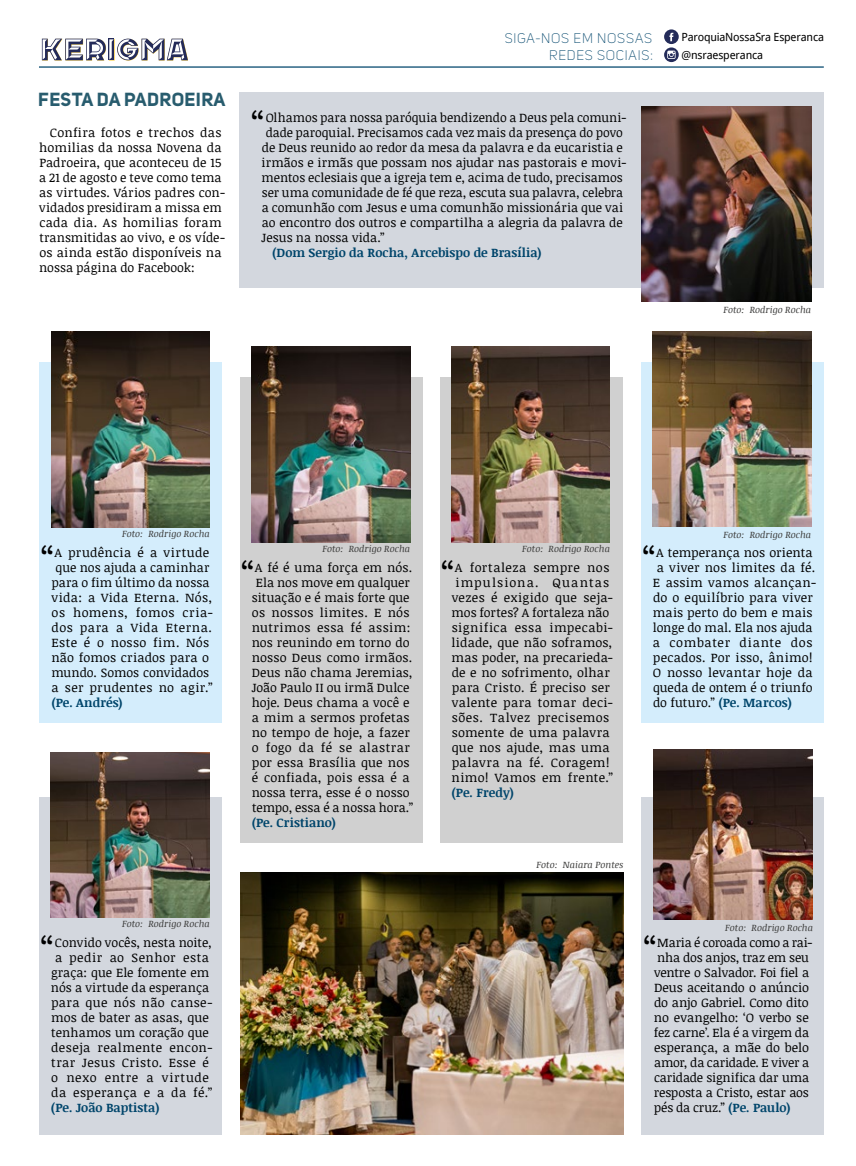
<style>
.page{position:relative;width:856px;height:1166px;background:#fff}
.page>*{position:absolute;margin:0;border:0;box-sizing:border-box;transform-origin:0 0}
.t1{font:35.25px "Noticia Text";color:#000}
.t2{font:700 18.75px "Uni Sans";letter-spacing:.02em;color:#285c6e}
.t3{font:300 13.75px/16.5px "Uni Sans";letter-spacing:.055em;color:#00456b;text-align:right}
.t4{font:12.5px/15px "Noticia Text";letter-spacing:.01em;color:#000;text-align:center}
.t5{font:12.5px/15px "Noticia Text";letter-spacing:-.01em;color:#000}
.t6{font:700 12.5px "Noticia Text";letter-spacing:.005em;color:#00456b}
.t7{font:12.5px "Noticia Text";letter-spacing:.05em;color:#000}
.t8{font:11.25px/17.4px "Droid Sans";letter-spacing:-.015em;color:#000}
.t9{font:italic 9.38px "Noticia Text";color:#3c3c3b}
.s1{font-weight:400;color:#000}
.s2{font-weight:700;color:#00456b}
</style>
<div class="page">
<svg style="left:42px;top:39px;width:146px;height:22px"></svg>
<hr style="left:39px;top:66px;width:785px;height:2px;background:#00456b">
<svg style="left:664px;top:29px;width:15px;height:33px"></svg>
<div style="left:39px;top:362px;width:182px;height:360px;background:#d4edfc"></div>
<div style="left:39px;top:797px;width:183px;height:337px;background:#d3d7de"></div>
<div style="left:642px;top:797px;width:182px;height:337px;background:#d3d7de"></div>
<div style="left:440px;top:377px;width:183px;height:465px;background:#d0d0d0"></div>
<div style="left:642px;top:362px;width:182px;height:360px;background:#d4edfc"></div>
<div style="left:240px;top:377px;width:183px;height:465px;background:#d0d0d0"></div>
<img style="left:240px;top:872px;width:383px;height:262px">
<img style="left:51px;top:332px;width:159px;height:195px">
<img style="left:251px;top:347px;width:159px;height:195px">
<img style="left:451px;top:347px;width:159px;height:195px">
<img style="left:652px;top:332px;width:159px;height:195px">
<img style="left:51px;top:752px;width:158px;height:165px">
<img style="left:653px;top:749px;width:159px;height:171px">
<div style="left:240px;top:92px;width:584px;height:196px;background:#d3d7de"></div>
<img style="left:641px;top:106px;width:170px;height:196px">
<h2 class="t2" style="left:38px;top:88px;width:189px">FESTA DA PADROEIRA</h2>
<p class="t4" style="left:39px;top:125px;width:187px;text-align:left;text-indent:11px">Confira fotos e trechos das homilias da nossa Novena da<br>Padroeira, que aconteceu de 15 a 21 de agosto e teve como tema as virtudes. Vários padres con&shy;vidados presidiram a missa em cada dia. As homilias foram transmitidas ao vivo, e os víde&shy;os ainda estão disponíveis na nossa página do Facebook:</p>
<p class="t3" style="left:505px;top:30px;width:150px">SIGA-NOS EM NOSSAS<br>REDES SOCIAIS:</p>
<p class="t8" style="left:681px;top:28px;width:144px">ParoquiaNossaSra Esperanca @nsraesperanca</p>
<h1 class="t1" style="left:251px;top:100px;width:16px">“</h1>
<p class="t4" style="left:266px;top:110px;width:362px">Olhamos para nossa paróquia bendizendo a Deus pela comuni-</p>
<p class="t4" style="left:266px;top:125px;width:359px">dade paroquial. Precisamos cada vez mais da presença do povo</p>
<p class="t4" style="left:262px;top:140px;width:362px">de Deus reunido ao redor da mesa da palavra e da eucaristia e</p>
<p class="t4" style="left:261px;top:155px;width:366px">irmãos e irmãs que possam nos ajudar nas pastorais e movi-</p>
<p class="t4" style="left:262px;top:170px;width:363px">mentos eclesiais que a igreja tem e, acima de tudo, precisamos</p>
<p class="t4" style="left:262px;top:185px;width:363px">ser uma comunidade de fé que reza, escuta sua palavra, celebra</p>
<p class="t4" style="left:262px;top:200px;width:363px">a comunhão com Jesus e uma comunhão missionária que vai</p>
<p class="t4" style="left:262px;top:215px;width:362px">ao encontro dos outros e compartilha a alegria da palavra de</p>
<p class="t4" style="left:261px;top:230px;width:125px">Jesus na nossa vida.”</p>
<p class="t6" style="left:272px;top:243px;width:271px">(Dom Sergio da Rocha, Arcebispo de Brasília)</p>
<p class="t9" style="left:723px;top:303px;width:89px">Foto: Rodrigo Rocha</p>
<p class="t9" style="left:122px;top:527px;width:89px">Foto: Rodrigo Rocha</p>
<h1 class="t1" style="left:41px;top:535px;width:16px">“</h1>
<p class="t4" style="left:51px;top:545px;width:163px">A prudência é a virtude que nos ajuda a caminhar para o fim último da nossa vida: a Vida Eterna. Nós, os homens, fomos cria&shy;dos para a Vida Eterna.<br>Este é o nosso fim. Nós não fomos criados para o mundo. Somos convidados a ser prudentes no agir.”</p>
<p class="t6" style="left:51px;top:693px;width:73px">(Pe. Andrés)</p>
<p class="t9" style="left:322px;top:542px;width:89px">Foto: Rodrigo Rocha</p>
<p class="t9" style="left:522px;top:542px;width:89px">Foto: Rodrigo Rocha</p>
<h1 class="t1" style="left:241px;top:550px;width:16px">“</h1>
<p class="t4" style="left:251px;top:560px;width:163px">A fé é uma força em nós.<br>Ela nos move em qualquer situação e é mais forte que os nossos limites. E nós nutrimos essa fé assim: nos reunindo em torno do nosso Deus como irmãos.<br>Deus não chama Jeremias,<br>João Paulo II ou irmã Dulce hoje. Deus chama a você e a mim a sermos profetas no tempo de hoje, a fazer o fogo da fé se alastrar por essa Brasília que nos é confiada, pois essa é a nossa terra, esse é o nosso tempo, essa é a nossa hora.”</p>
<p class="t6" style="left:252px;top:813px;width:86px">(Pe. Cristiano)</p>
<h1 class="t1" style="left:441px;top:550px;width:16px">“</h1>
<p class="t4" style="left:451px;top:560px;width:163px">A fortaleza sempre nos impulsiona. Quantas vezes é exigido que seja&shy;mos fortes? A fortaleza não significa essa impecabi&shy;lidade, que não soframos, mas poder, na precarieda&shy;de e no sofrimento, olhar para Cristo. É preciso ser valente para tomar deci&shy;sões. Talvez precisemos somente de uma palavra que nos ajude, mas uma palavra na fé. Coragem! nimo! Vamos em frente.”</p>
<p class="t6" style="left:451px;top:783px;width:64px">(Pe. Fredy)</p>
<p class="t9" style="left:536px;top:858px;width:88px">Foto: Naiara Pontes</p>
<p class="t9" style="left:723px;top:528px;width:89px">Foto: Rodrigo Rocha</p>
<h1 class="t1" style="left:642px;top:535px;width:16px">“</h1>
<p class="t4" style="left:656px;top:545px;width:158px">A temperança nos orienta</p>
<p class="t4" style="left:657px;top:560px;width:160px">a viver nos limites da fé.</p>
<p class="t4" style="left:653px;top:575px;width:165px">E assim vamos alcançan-</p>
<p class="t4" style="left:653px;top:590px;width:161px">do o equilíbrio para viver</p>
<p class="t4" style="left:653px;top:605px;width:161px">mais perto do bem e mais</p>
<p class="t4" style="left:653px;top:620px;width:161px">longe do mal. Ela nos ajuda</p>
<p class="t7" style="left:653px;top:634px;width:161px">a combater diante dos</p>
<p class="t4" style="left:653px;top:650px;width:161px">pecados. Por isso, ânimo!</p>
<p class="t4" style="left:653px;top:665px;width:161px">O nosso levantar hoje da</p>
<p class="t4" style="left:653px;top:680px;width:161px">queda de ontem é o triunfo</p>
<p class="t6" style="left:653px;top:693px;width:140px"><span class="s1">do futuro.”</span> (Pe. Marcos)</p>
<p class="t9" style="left:122px;top:917px;width:89px">Foto: Rodrigo Rocha</p>
<p class="t9" style="left:725px;top:921px;width:89px">Foto: Rodrigo Rocha</p>
<h1 class="t1" style="left:41px;top:925px;width:16px">“</h1>
<p class="t4" style="left:51px;top:935px;width:163px">Convido vocês, nesta noite, a pedir ao Senhor esta graça: que Ele fomente em nós a virtude da esperança para que nós não canse&shy;mos de bater as asas, que tenhamos um coração que deseja realmente encon&shy;trar Jesus Cristo. Esse é o nexo entre a virtude da esperança e a da fé.”</p>
<p class="t6" style="left:51px;top:1098px;width:110px">(Pe. João Baptista)</p>
<h1 class="t1" style="left:643px;top:925px;width:16px">“</h1>
<p class="t5" style="left:654px;top:935px;width:160px">Maria é coroada como a rai&shy;nha dos anjos, traz em seu ventre o Salvador. Foi fiel a<br>Deus aceitando o anúncio do anjo Gabriel. Como dito no evangelho: ‘O verbo se fez carne’. Ela é a virgem da esperança, a mãe do belo amor, da caridade. E viver a caridade significa dar uma resposta a Cristo, estar aos pés da cruz.” <span class="s2">(Pe. Paulo)</span></p>
</div>
